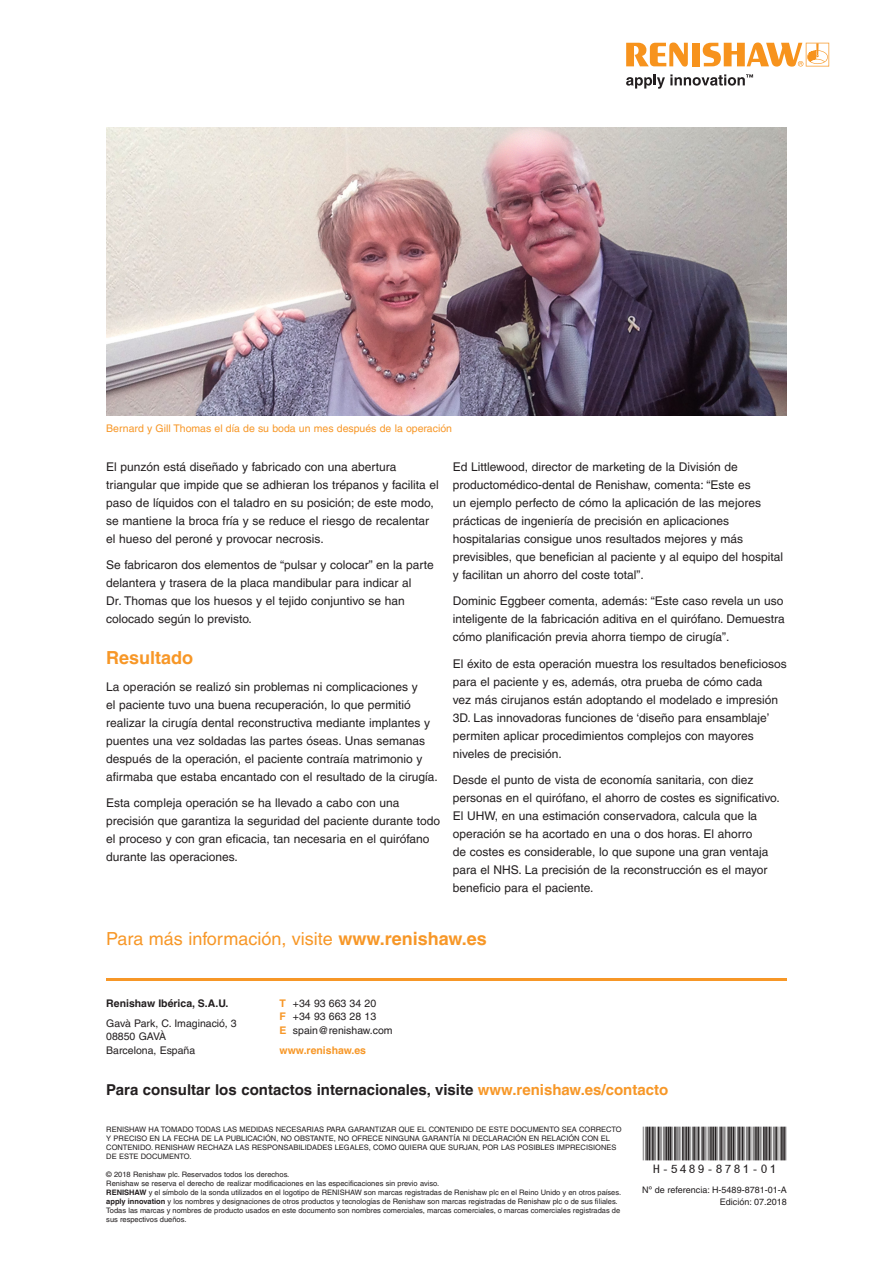
<style>
.page{position:relative;width:893px;height:1263px;background:#fff}
.page>*{position:absolute;margin:0;border:0;box-sizing:border-box;transform-origin:0 0}
.t1{font:48px "MBH16 B";color:#231f20}
.Call_to_action{font:18px "Helvetica LT Pro";color:#f79727}
.Main_body_heading_te{font:700 18px "Helvetica LT Pro";color:#f79727}
.t2{font:700 15px "Helvetica LT Pro";color:#231f20}
.Main_body_text_8pt{font:12px/18px "Helvetica LT Pro";color:#231f20}
.t3{font:10.5px/13.6px "Helvetica LT Pro";color:#231f20}
.Caption_text_7pt{font:10.5px "Helvetica LT Pro";color:#f79727}
.t4{font:700 10.5px "Helvetica LT Pro";color:#231f20}
.t5{font:700 10.5px "Helvetica LT Pro";color:#f79727}
.t6{font:9px/12px "Helvetica LT Pro";color:#231f20;text-align:right}
.t7{font:7.5px/9px "Helvetica LT Pro";color:#231f20}
.s1{font-weight:700}
.s2{color:#f79727}
.s3{font-weight:700;color:#f79727}
</style>
<div class="page">
<svg style="left:626px;top:43px;width:62px;height:24px"></svg>
<div style="left:692px;top:43px;width:8px;height:23px;background:#f7931d"></div>
<svg style="left:703px;top:43px;width:126px;height:24px"></svg>
<svg style="left:626px;top:74px;width:127px;height:15px"></svg>
<hr style="left:106px;top:978px;width:681px;height:2px;background:#f79727">
<img style="left:106px;top:128px;width:681px;height:288px">
<p class="Caption_text_7pt" style="left:106px;top:422px;width:347px">Bernard y Gill Thomas el día de su boda un mes después de la operación</p>
<p class="Main_body_text_8pt" style="left:106px;top:457px;width:334px">El punzón está diseñado y fabricado con una abertura triangular que impide que se adhieran los trépanos y facilita el paso de líquidos con el taladro en su posición; de este modo, se mantiene la broca fría y se reduce el riesgo de recalentar el hueso del peroné y provocar necrosis.</p>
<p class="Main_body_text_8pt" style="left:106px;top:556px;width:329px">Se fabricaron dos elementos de “pulsar y colocar” en la parte delantera y trasera de la placa mandibular para indicar al<br>Dr. Thomas que los huesos y el tejido conjuntivo se han colocado según lo previsto.</p>
<p class="Main_body_heading_te" style="left:106px;top:647px;width:89px">Resultado</p>
<p class="Main_body_text_8pt" style="left:106px;top:677px;width:333px">La operación se realizó sin problemas ni complicaciones y<br>el paciente tuvo una buena recuperación, lo que permitió realizar la cirugía dental reconstructiva mediante implantes y puentes una vez soldadas las partes óseas. Unas semanas después de la operación, el paciente contraía matrimonio y afirmaba que estaba encantado con el resultado de la cirugía.</p>
<p class="Main_body_text_8pt" style="left:106px;top:794px;width:335px">Esta compleja operación se ha llevado a cabo con una precisión que garantiza la seguridad del paciente durante todo el proceso y con gran eficacia, tan necesaria en el quirófano durante las operaciones.</p>
<p class="Main_body_text_8pt" style="left:453px;top:457px;width:332px">Ed Littlewood, director de marketing de la División de productomédico-dental de Renishaw, comenta: “Este es<br>un ejemplo perfecto de cómo la aplicación de las mejores prácticas de ingeniería de precisión en aplicaciones hospitalarias consigue unos resultados mejores y más previsibles, que benefician al paciente y al equipo del hospital y facilitan un ahorro del coste total”.</p>
<p class="Main_body_text_8pt" style="left:453px;top:592px;width:333px;text-align:justify">Dominic Eggbeer comenta, además: “Este caso revela un uso inteligente de la fabricación aditiva en el quirófano. Demuestra cómo planificación previa ahorra tiempo de cirugía”.</p>
<p class="Main_body_text_8pt" style="left:453px;top:654px;width:335px">El éxito de esta operación muestra los resultados beneficiosos para el paciente y es, además, otra prueba de cómo cada<br>vez más cirujanos están adoptando el modelado e impresión 3D. Las innovadoras funciones de ‘diseño para ensamblaje’ permiten aplicar procedimientos complejos con mayores niveles de precisión.</p>
<p class="Main_body_text_8pt" style="left:453px;top:771px;width:328px">Desde el punto de vista de economía sanitaria, con diez personas en el quirófano, el ahorro de costes es significativo.<br>El UHW, en una estimación conservadora, calcula que la operación se ha acortado en una o dos horas. El ahorro<br>de costes es considerable, lo que supone una gran ventaja para el NHS. La precisión de la reconstrucción es el mayor beneficio para el paciente.</p>
<p class="Call_to_action" style="left:106px;top:928px;width:382px">Para más información, visite <span class="s1">www.renishaw.es</span></p>
<p class="t4" style="left:106px;top:997px;width:124px">Renishaw Ibérica, S.A.U.</p>
<p class="t3" style="left:106px;top:1017px;width:132px">Gavà Park, C. Imaginació, 3<br>08850 GAVÀ<br>Barcelona, España</p>
<p class="t2" style="left:106px;top:1081px;width:563px">Para consultar los contactos internacionales, visite <span class="s2">www.renishaw.es/contacto</span></p>
<p class="t7" style="left:106px;top:1125px;width:517px">RENISHAW HA TOMADO TODAS LAS MEDIDAS NECESARIAS PARA GARANTIZAR QUE EL CONTENIDO DE ESTE DOCUMENTO SEA CORRECTO Y PRECISO EN LA FECHA DE LA PUBLICACIÓN, NO OBSTANTE, NO OFRECE NINGUNA GARANTÍA NI DECLARACIÓN EN RELACIÓN CON EL CONTENIDO. RENISHAW RECHAZA LAS RESPONSABILIDADES LEGALES, COMO QUIERA QUE SURJAN, POR LAS POSIBLES IMPRECISIONES DE ESTE DOCUMENTO.</p>
<p class="t7" style="left:106px;top:1170px;width:516px">© 2018 Renishaw plc. Reservados todos los derechos.<br>Renishaw se reserva el derecho de realizar modificaciones en las especificaciones sin previo aviso.<br><span class="s1">RENISHAW</span> y el símbolo de la sonda utilizados en el logotipo de RENISHAW son marcas registradas de Renishaw plc en el Reino Unido y en otros países. <span class="s1">apply innovation</span> y los nombres y designaciones de otros productos y tecnologías de Renishaw son marcas registradas de Renishaw plc o de sus filiales.<br>Todas las marcas y nombres de producto usados en este documento son nombres comerciales, marcas comerciales, o marcas comerciales registradas de sus respectivos dueños.</p>
<p class="t3" style="left:280px;top:996px;width:115px"><span class="s3">T</span> +34 93 663 34 20<br><span class="s3">F</span> +34 93 663 28 13<br><span class="s3">E</span> spain@renishaw.com</p>
<p class="t5" style="left:280px;top:1044px;width:88px">www.renishaw.es</p>
<h1 class="t1" style="left:643px;top:1128px;width:145px">*H-5489-8781-01*</h1>
<p class="t6" style="left:642px;top:1183px;width:146px">Nº de referencia: H-5489-8781-01-A<br>Edición: 07.2018</p>
</div>
